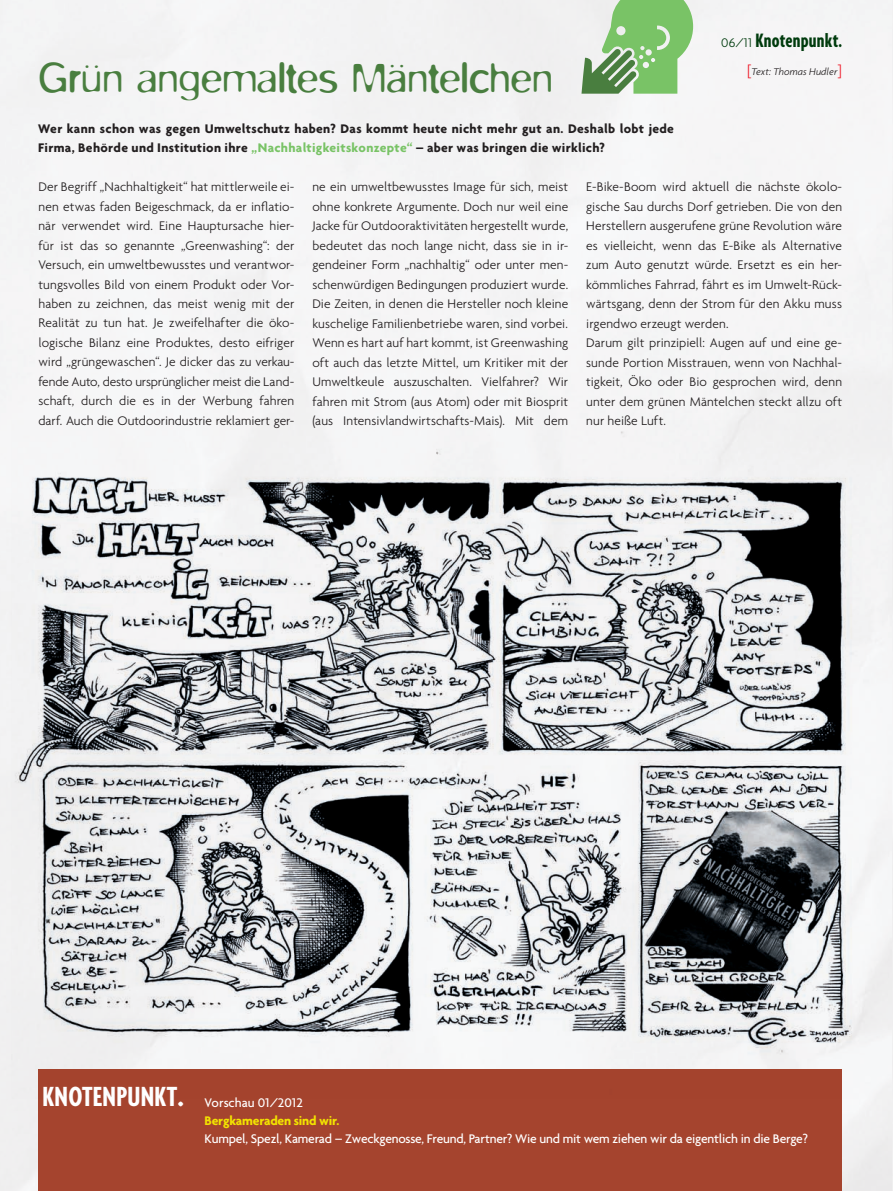
<style>
.page{position:relative;width:893px;height:1191px;background:#fff}
.page>*{position:absolute;margin:0;border:0;box-sizing:border-box;transform-origin:0 0}
.t1{font:300 46.5px "Blur";letter-spacing:-.005em;color:#497e3f}
.t2{font:700 extra-condensed 30px "Agenda";letter-spacing:.01em;color:#fff}
.t3{font:700 extra-condensed 21px "Agenda";letter-spacing:.01em;color:#003b0d}
.t4{font:300 13.5px/19.5px "Agenda";letter-spacing:.005em;color:#231f20;text-align:justify}
.t5{font:700 13.5px/19.5px "Agenda";letter-spacing:.025em;color:#231f20}
.t6{font:500 13.5px "Agenda";letter-spacing:-.015em;color:#fff}
.t7{font:700 13.5px "Agenda";letter-spacing:-.015em;color:#f1e201}
.t8{font:italic 300 10.5px "Agenda";color:#231f20}
.s1{color:#79c366}
.s2{font-weight:300;font-stretch:normal;font-size:13.5px}
.s3{font-style:normal;font-size:15px;color:#ee1b29}
.s4{font-stretch:normal}
</style>
<div class="page">
<div style="left:38px;top:1069px;width:804px;height:122px;background:#a5442e"></div>
<img style="left:11px;top:420px;width:882px;height:678px">
<svg style="left:581px;top:0;width:112px;height:94px"></svg>
<h1 class="t1" style="left:38px;top:52px;width:516px">Grün angemaltes Mäntelchen</h1>
<p class="t5" style="left:38px;top:118px;width:637px">Wer kann schon was gegen Umweltschutz haben? Das kommt heute nicht mehr gut an. Deshalb lobt jede<br>Firma, Behörde und Institution ihre <span class="s1">„Nachhaltigkeitskonzepte“</span> – aber was bringen die wirklich?</p>
<h3 class="t3" style="left:721px;top:28px;width:122px"><span class="s2">06/11</span> Knotenpunkt.</h3>
<p class="t8" style="left:747px;top:66px;width:96px"><span class="s3">[</span>Text: Thomas Hudler<span class="s3">]</span></p>
<p class="t4" style="left:38px;top:177px;width:257px">Der Begriff „Nachhaltigkeit“ hat mittlerweile ei&shy;nen etwas faden Beigeschmack, da er inflatio&shy;när verwendet wird. Eine Hauptursache hier&shy;für ist das so genannte „Greenwashing“: der Versuch, ein umweltbewusstes und verantwor&shy;tungsvolles Bild von einem Produkt oder Vor&shy;haben zu zeichnen, das meist wenig mit der Realität zu tun hat. Je zweifelhafter die öko&shy;logische Bilanz eine Produktes, desto eifriger wird „grüngewaschen“. Je dicker das zu verkau&shy;fende Auto, desto ursprünglicher meist die Land&shy;schaft, durch die es in der Werbung fahren darf. Auch die Outdoorindustrie reklamiert ger-</p>
<p class="t4" style="left:312px;top:177px;width:257px">ne ein umweltbewusstes Image für sich, meist ohne konkrete Argumente. Doch nur weil eine Jacke für Outdooraktivitäten hergestellt wurde, bedeutet das noch lange nicht, dass sie in ir&shy;gendeiner Form „nachhaltig“ oder unter men&shy;schenwürdigen Bedingungen produziert wurde.<br>Die Zeiten, in denen die Hersteller noch kleine kuschelige Familienbetriebe waren, sind vorbei.<br>Wenn es hart auf hart kommt, ist Greenwashing oft auch das letzte Mittel, um Kritiker mit der Umweltkeule auszuschalten. Vielfahrer? Wir fahren mit Strom (aus Atom) oder mit Biosprit (aus Intensivlandwirtschafts-Mais). Mit dem</p>
<p class="t4" style="left:586px;top:177px;width:257px;text-align:left">E-Bike-Boom wird aktuell die nächste ökolo&shy;gische Sau durchs Dorf getrieben. Die von den Herstellern ausgerufene grüne Revolution wäre es vielleicht, wenn das E-Bike als Alternative zum Auto genutzt würde. Ersetzt es ein her&shy;kömmliches Fahrrad, fährt es im Umwelt-Rück&shy;wärtsgang, denn der Strom für den Akku muss irgendwo erzeugt werden.<br>Darum gilt prinzipiell: Augen auf und eine ge&shy;sunde Portion Misstrauen, wenn von Nachhal&shy;tigkeit, Öko oder Bio gesprochen wird, denn unter dem grünen Mäntelchen steckt allzu oft nur heiße Luft.</p>
<h2 class="t2" style="left:43px;top:1079px;width:143px">KNOTENPUNKT<span class="s4">.</span></h2>
<p class="t6" style="left:205px;top:1094px;width:100px">Vorschau 01/2012</p>
<p class="t7" style="left:205px;top:1112px;width:136px">Bergkameraden sind wir.</p>
<p class="t6" style="left:205px;top:1130px;width:605px">Kumpel, Spezl, Kamerad – Zweckgenosse, Freund, Partner? Wie und mit wem ziehen wir da eigentlich in die Berge?</p>
</div>
